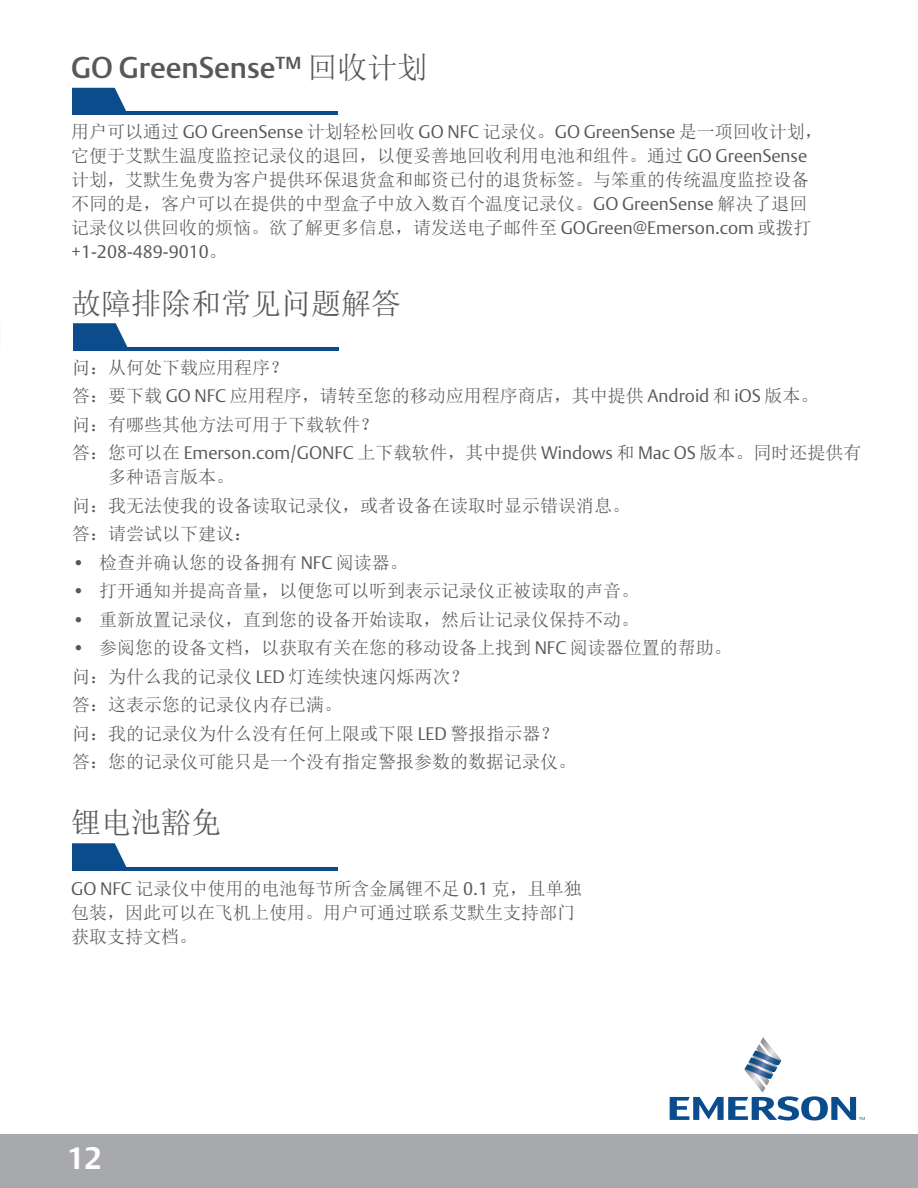
<style>
.page{position:relative;width:918px;height:1188px;background:#fff}
.page>*{position:absolute;margin:0;border:0;box-sizing:border-box;transform-origin:0 0}
.t1{font:500 30px "DTL Argo T";color:#57585a}
.t2{font:30px "Sim Sun";color:#57585a}
.t3{font:700 30px "DTL Argo T";color:#fff}
.t4{font:18px/24px "Sim Sun";color:#57585a}
.s1{font-family:"Sim Sun";font-weight:400}
.s2{font-family:"DTL Argo T";font-weight:300}
</style>
<div class="page">
<svg style="left:670px;top:1037px;width:195px;height:84px"></svg>
<div style="left:0;top:1134px;width:918px;height:54px;background:#a8a9ad"></div>
<svg style="left:72px;top:88px;width:55px;height:24px"></svg>
<hr style="left:71px;top:112px;width:267px;height:3px;background:#0b4c8c">
<svg style="left:73px;top:323px;width:55px;height:24px"></svg>
<hr style="left:72px;top:347px;width:266px;height:3px;background:#0b4c8c">
<svg style="left:72px;top:843px;width:55px;height:24px"></svg>
<hr style="left:71px;top:867px;width:267px;height:3px;background:#0b4c8c">
<p class="t1" style="left:71px;top:49px;width:358px">GO GreenSense™ <span class="s1">回收计划</span></p>
<p class="t4" style="left:71px;top:119px;width:753px">用户可以通过 <span class="s2">GO GreenSense</span> 计划轻松回收 <span class="s2">GO NFC</span> 记录仪。<span class="s2">GO GreenSense</span> 是一项回收计划，它便于艾默生温度监控记录仪的退回，以便妥善地回收利用电池和组件。通过 <span class="s2">GO GreenSense</span>计划，艾默生免费为客户提供环保退货盒和邮资已付的退货标签。与笨重的传统温度监控设备不同的是，客户可以在提供的中型盒子中放入数百个温度记录仪。<span class="s2">GO GreenSense</span> 解决了退回记录仪以供回收的烦恼。欲了解更多信息，请发送电子邮件至 <span class="s2">GOGreen@Emerson.com</span> 或拨打<span class="s2">+1-208-489-9010</span>。</p>
<p class="t2" style="left:71px;top:288px;width:331px">故障排除和常见问题解答</p>
<p class="t4" style="left:72px;top:355px;width:217px">问：从何处下载应用程序？</p>
<p class="t4" style="left:72px;top:384px;width:748px">答：要下载 <span class="s2">GO NFC</span> 应用程序，请转至您的移动应用程序商店，其中提供 <span class="s2">Android</span> 和 <span class="s2">iOS</span> 版本。</p>
<p class="t4" style="left:72px;top:412px;width:307px">问：有哪些其他方法可用于下载软件？</p>
<p class="t4" style="left:108px;top:441px;width:755px;text-indent:-36px">答：您可以在 <span class="s2">Emerson.com/GONFC</span> 上下载软件，其中提供 <span class="s2">Windows</span> 和 <span class="s2">Mac OS</span> 版本。同时还提供有多种语言版本。</p>
<p class="t4" style="left:72px;top:493px;width:559px">问：我无法使我的设备读取记录仪，或者设备在读取时显示错误消息。</p>
<p class="t4" style="left:72px;top:522px;width:181px">答：请尝试以下建议：</p>
<p class="t4" style="left:72px;top:550px;width:337px"><span class="s2">•</span> 检查并确认您的设备拥有 <span class="s2">NFC</span> 阅读器。</p>
<p class="t4" style="left:72px;top:579px;width:568px"><span class="s2">•</span> 打开通知并提高音量，以便您可以听到表示记录仪正被读取的声音。</p>
<p class="t4" style="left:72px;top:607px;width:568px"><span class="s2">•</span> 重新放置记录仪，直到您的设备开始读取，然后让记录仪保持不动。</p>
<p class="t4" style="left:72px;top:636px;width:661px"><span class="s2">•</span> 参阅您的设备文档，以获取有关在您的移动设备上找到 <span class="s2">NFC</span> 阅读器位置的帮助。</p>
<p class="t4" style="left:72px;top:664px;width:398px">问：为什么我的记录仪 <span class="s2">LED</span> 灯连续快速闪烁两次？</p>
<p class="t4" style="left:72px;top:693px;width:271px">答：这表示您的记录仪内存已满。</p>
<p class="t4" style="left:72px;top:721px;width:488px">问：我的记录仪为什么没有任何上限或下限 <span class="s2">LED</span> 警报指示器？</p>
<p class="t4" style="left:72px;top:750px;width:505px">答：您的记录仪可能只是一个没有指定警报参数的数据记录仪。</p>
<p class="t2" style="left:71px;top:807px;width:152px">锂电池豁免</p>
<p class="t4" style="left:71px;top:877px;width:512px"><span class="s2">GO NFC</span> 记录仪中使用的电池每节所含金属锂不足 <span class="s2">0.1</span> 克，且单独包装，因此可以在飞机上使用。用户可通过联系艾默生支持部门获取支持文档。</p>
<h1 class="t3" style="left:68px;top:1140px;width:36px">12</h1>
</div>
